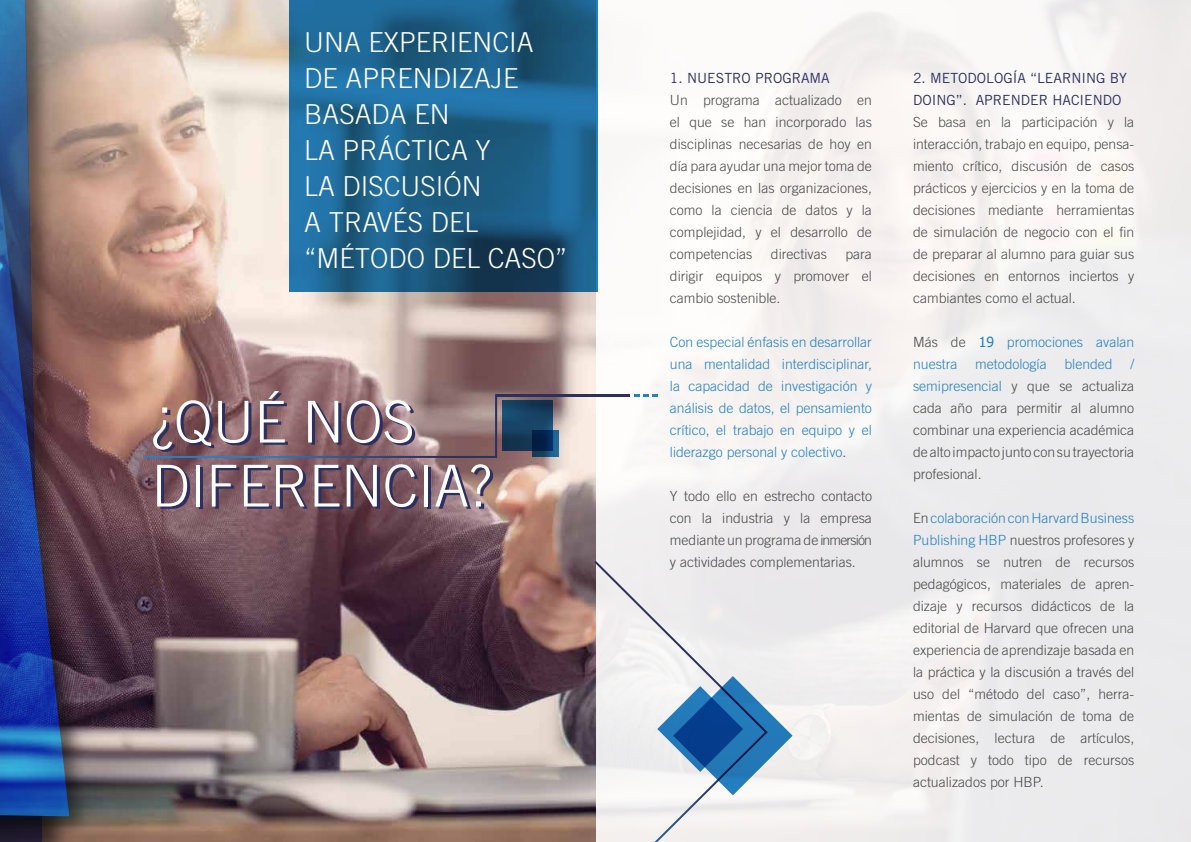
<style>
.page{position:relative;width:1191px;height:842px;background:#fff}
.page>*{position:absolute;margin:0;border:0;box-sizing:border-box;transform-origin:0 0}
.t1{font:300 57.8px/64px "Trade Gothic";color:#fff}
.t2{font:300 27.5px/36px "Trade Gothic";color:#fff}
.t3{font:300 14px/22px "Trade Gothic";color:#4a4a49;text-align:justify}
.t4{font:300 14px/22px "Trade Gothic";color:#2581c4}
.t5{font:14px/22px "Trade Gothic";color:#2b305f}
.s1{color:#4a4a49}
.s2{font-family:"Tahoma";font-weight:400}
.s3{color:#2581c4}
</style>
<div class="page">
<img style="left:93px;top:0;width:1098px;height:842px">
<div style="left:0;top:0;width:93px;height:842px;background:#000;opacity:.37"></div>
<div style="left:0;top:0;width:82px;height:842px;background:#000;opacity:.59"></div>
<svg style="left:0;top:0;width:69px;height:816px;background:#46507d"></svg>
<svg style="left:533px;top:559px;width:236px;height:283px"></svg>
<svg style="left:657px;top:676px;width:135px;height:119px"></svg>
<svg style="left:289px;top:0;width:308px;height:292px;background:#1d618b"></svg>
<svg style="left:143px;top:392px;width:355px;height:67px;background:#906d70"></svg>
<hr style="left:496px;top:394px;width:134px;height:3px;background:#2b305f">
<svg style="left:634px;top:394px;width:24px;height:3px"></svg>
<svg style="left:502px;top:401px;width:50px;height:50px;background:#153f5e"></svg>
<svg style="left:532px;top:430px;width:26px;height:26px"></svg>
<h2 class="t2" style="left:304px;top:24px;width:264px">UNA EXPERIENCIA<br>DE APRENDIZAJE<br>BASADA EN<br>LA PRÁCTICA Y<br>LA DISCUSIÓN<br>A TRAVÉS DEL “MÉTODO DEL CASO”</h2>
<h1 class="t1" style="left:151px;top:389px;width:342px">¿QUÉ NOS<br>DIFERENCIA?</h1>
<p class="t5" style="left:670px;top:67px;width:161px">1. NUESTRO PROGRAMA</p>
<p class="t3" style="left:670px;top:89px;width:203px">Un programa actualizado en el que se han incorporado las disciplinas necesarias de hoy en día para ayudar una mejor toma de decisiones en las organizaciones, como la ciencia de datos y la complejidad, y el desarrollo de competencias</p>
<p class="t3" style="left:771px;top:242px;width:57px">directivas</p>
<p class="t3" style="left:670px;top:242px;width:203px;text-indent:176px">para dirigir equipos y promover el cambio sostenible.</p>
<p class="t4" style="left:670px;top:330px;width:203px;text-align:justify">Con especial énfasis en desarrollar una mentalidad interdisciplinar, la capacidad de investigación y análisis de datos, el pensamiento crítico, el trabajo en equipo y el liderazgo personal y colectivo<span class="s1">.</span></p>
<p class="t3" style="left:670px;top:484px;width:203px">Y todo ello en estrecho contacto con la industria y la empresa mediante un programa de inmersión y actividades complementarias.</p>
<p class="t5" style="left:913px;top:67px;width:215px">2. METODOLOGÍA “LEARNING BY<br>DOING”. APRENDER HACIENDO</p>
<p class="t3" style="left:913px;top:110px;width:223px">Se basa en la participación y la interacción, trabajo en equipo, pensa&shy;miento crítico, discusión de casos prácticos y ejercicios y en la toma de decisiones mediante herramientas de simulación de negocio con el fin de preparar al alumno para guiar sus decisiones en entornos inciertos y cambiantes como el actual.</p>
<p class="t4" style="left:913px;top:330px;width:223px"><span class="s1">Más de</span> <span class="s2">19</span> promociones avalan nuestra</p>
<p class="t3" style="left:913px;top:352px;width:223px;text-indent:217px"><span class="s3">/ semipresencial</span> y que se actualiza cada año para permitir al alumno combinar una experiencia académica de alto impacto junto con su trayectoria profesional.</p>
<p class="t3" style="left:913px;top:506px;width:223px">En <span class="s3">colaboración con Harvard Business Publishing HBP</span> nuestros profesores y alumnos se nutren de recursos pedagógicos, materiales de apren&shy;dizaje y recursos didácticos de la editorial de Harvard que ofrecen una experiencia de aprendizaje basada en la práctica y la discusión a través del uso del “método del caso”, herra&shy;mientas de simulación de toma de decisiones, lectura de artículos, podcast y todo tipo de recursos actualizados por HBP.</p>
<p class="t4" style="left:975px;top:352px;width:73px">metodología</p>
<p class="t4" style="left:1064px;top:352px;width:50px">blended</p>
</div>
